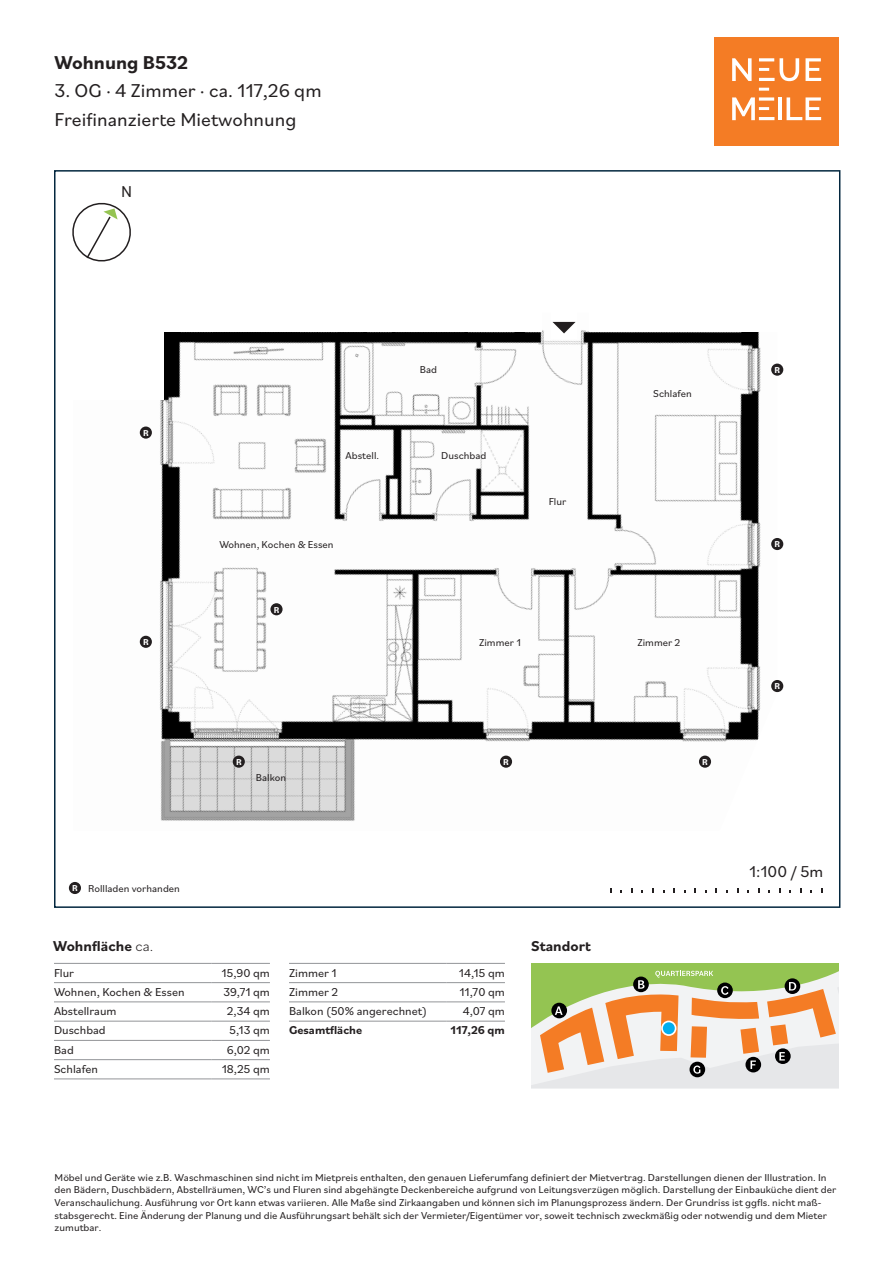
<style>
.page{position:relative;width:893px;height:1263px;background:#fff}
.page>*{position:absolute;margin:0;border:0;box-sizing:border-box;transform-origin:0 0}
.t1{font:19.5px/28.5px "Bilo";color:#231f20}
.t2{font:700 19.5px "Bilo";color:#231f20}
.t3{font:16.5px "Bilo";color:#231f20}
.t4{font:700 15px "Bilo";color:#231f20}
.t5{font:300 14.7px "Bilo";color:#231f20}
.t6{font:12px "Bilo";color:#231f20}
.t7{font:700 12px "Bilo";color:#231f20}
.t8{font:10.5px/12.6px "Bilo";color:#231f20}
.t9{font:700 9px "Bilo";color:#fff}
.s1{font-weight:700;font-size:9px;color:#fff}
.s2{font-weight:300}
</style>
<div class="page">
<div style="left:715px;top:37px;width:124px;height:109px;background:#f47c25"></div>
<svg style="left:732px;top:58px;width:20px;height:23px"></svg>
<svg style="left:805px;top:58px;width:16px;height:23px"></svg>
<hr style="left:778px;top:97px;width:4px;height:23px;background:#fff">
<svg style="left:787px;top:97px;width:34px;height:23px"></svg>
<svg style="left:759px;top:58px;width:40px;height:23px"></svg>
<svg style="left:732px;top:97px;width:42px;height:23px"></svg>
<svg style="left:759px;top:88px;width:10px;height:3px"></svg>
<img style="left:139px;top:330px;width:638px;height:491px">
<div style="left:160px;top:253px;width:381px;height:79px;background:#fff"></div>
<div style="left:589px;top:253px;width:214px;height:79px;background:#fff"></div>
<div style="left:39px;top:298px;width:125px;height:102px;background:#fff"></div>
<div style="left:552px;top:298px;width:25px;height:40px;background:#fff"></div>
<svg style="left:531px;top:963px;width:308px;height:125px"></svg>
<hr style="left:54px;top:963px;width:158px;height:1px;background:#939598">
<hr style="left:212px;top:963px;width:58px;height:1px;background:#939598">
<hr style="left:54px;top:982px;width:158px;height:1px;background:#939598">
<hr style="left:212px;top:982px;width:58px;height:1px;background:#939598">
<hr style="left:54px;top:1001px;width:158px;height:1px;background:#939598">
<hr style="left:212px;top:1001px;width:58px;height:1px;background:#939598">
<hr style="left:54px;top:1021px;width:158px;height:1px;background:#939598">
<hr style="left:212px;top:1021px;width:58px;height:1px;background:#939598">
<hr style="left:54px;top:1040px;width:158px;height:1px;background:#939598">
<hr style="left:212px;top:1040px;width:58px;height:1px;background:#939598">
<hr style="left:54px;top:1059px;width:158px;height:1px;background:#939598">
<hr style="left:212px;top:1059px;width:58px;height:1px;background:#939598">
<hr style="left:54px;top:1078px;width:158px;height:1px;background:#939598">
<hr style="left:212px;top:1078px;width:58px;height:1px;background:#939598">
<hr style="left:289px;top:963px;width:158px;height:1px;background:#939598">
<hr style="left:447px;top:963px;width:58px;height:1px;background:#939598">
<hr style="left:289px;top:982px;width:158px;height:1px;background:#939598">
<hr style="left:447px;top:982px;width:58px;height:1px;background:#939598">
<hr style="left:289px;top:1001px;width:158px;height:1px;background:#939598">
<hr style="left:447px;top:1001px;width:58px;height:1px;background:#939598">
<hr style="left:289px;top:1021px;width:158px;height:1px;background:#939598">
<hr style="left:447px;top:1021px;width:58px;height:1px;background:#939598">
<svg style="left:552px;top:322px;width:24px;height:11px"></svg>
<div style="left:140px;top:426px;width:12px;height:13px;background:#231f20;border-radius:50%"></div>
<div style="left:140px;top:636px;width:12px;height:12px;background:#231f20;border-radius:50%"></div>
<div style="left:233px;top:755px;width:12px;height:13px;background:#231f20;border-radius:50%"></div>
<div style="left:500px;top:755px;width:12px;height:13px;background:#231f20;border-radius:50%"></div>
<div style="left:699px;top:755px;width:12px;height:13px;background:#231f20;border-radius:50%"></div>
<div style="left:771px;top:364px;width:12px;height:12px;background:#231f20;border-radius:50%"></div>
<div style="left:771px;top:538px;width:12px;height:12px;background:#231f20;border-radius:50%"></div>
<div style="left:771px;top:680px;width:12px;height:12px;background:#231f20;border-radius:50%"></div>
<div style="left:270px;top:603px;width:13px;height:12px;background:#231f20;border-radius:50%"></div>
<div style="left:662px;top:1021px;width:14px;height:14px;background:#00aeef;border-radius:50%"></div>
<div style="left:661px;top:1020px;width:15px;height:16px;border:2px solid #fff;border-radius:50%"></div>
<div style="left:69px;top:882px;width:12px;height:12px;background:#231f20;border-radius:50%"></div>
<svg style="left:72px;top:202px;width:59px;height:60px"></svg>
<h1 class="t2" style="left:55px;top:49px;width:135px">Wohnung B532</h1>
<h1 class="t1" style="left:55px;top:76px;width:268px">3. OG · 4 Zimmer · ca. 117,26 qm<br>Freifinanzierte Mietwohnung</h1>
<h2 class="t3" style="left:121px;top:180px;width:13px">N</h2>
<p class="t9" style="left:143px;top:427px;width:7px">R</p>
<p class="t9" style="left:143px;top:636px;width:7px">R</p>
<p class="t8" style="left:345px;top:448px;width:35px">Abstell.</p>
<p class="t8" style="left:219px;top:537px;width:116px">Wohnen, Kochen &amp; Essen</p>
<p class="t9" style="left:274px;top:603px;width:7px">R</p>
<p class="t8" style="left:420px;top:363px;width:19px">Bad</p>
<p class="t8" style="left:441px;top:448px;width:47px">Duschbad</p>
<p class="t8" style="left:549px;top:495px;width:19px">Flur</p>
<p class="t8" style="left:653px;top:386px;width:40px">Schlafen</p>
<p class="t8" style="left:479px;top:635px;width:43px">Zimmer 1</p>
<p class="t8" style="left:637px;top:635px;width:45px">Zimmer 2</p>
<p class="t8" style="left:72px;top:881px;width:109px"><span class="s1">R</span> Rollladen vorhanden</p>
<p class="t9" style="left:236px;top:756px;width:7px">R</p>
<p class="t9" style="left:503px;top:756px;width:7px">R</p>
<p class="t9" style="left:702px;top:756px;width:7px">R</p>
<p class="t8" style="left:256px;top:771px;width:32px">Balkon</p>
<h3 class="t4" style="left:53px;top:935px;width:101px">Wohnfläche <span class="s2">ca.</span></h3>
<h3 class="t4" style="left:531px;top:935px;width:61px">Standort</h3>
<p class="t6" style="left:54px;top:964px;width:22px">Flur</p>
<p class="t6" style="left:221px;top:964px;width:50px">15,90 qm</p>
<p class="t6" style="left:54px;top:983px;width:132px">Wohnen, Kochen &amp; Essen</p>
<p class="t6" style="left:224px;top:983px;width:48px">39,71 qm</p>
<p class="t6" style="left:54px;top:1003px;width:64px">Abstellraum</p>
<p class="t6" style="left:227px;top:1003px;width:45px">2,34 qm</p>
<p class="t6" style="left:54px;top:1022px;width:53px">Duschbad</p>
<p class="t6" style="left:229px;top:1022px;width:42px">5,13 qm</p>
<p class="t6" style="left:54px;top:1041px;width:21px">Bad</p>
<p class="t6" style="left:227px;top:1041px;width:45px">6,02 qm</p>
<p class="t6" style="left:54px;top:1060px;width:46px">Schlafen</p>
<p class="t6" style="left:222px;top:1060px;width:50px">18,25 qm</p>
<p class="t6" style="left:289px;top:964px;width:49px">Zimmer 1</p>
<p class="t6" style="left:459px;top:964px;width:48px">14,15 qm</p>
<p class="t6" style="left:289px;top:983px;width:51px">Zimmer 2</p>
<p class="t6" style="left:459px;top:983px;width:47px">11,70 qm</p>
<p class="t6" style="left:289px;top:1003px;width:139px">Balkon (50% angerechnet)</p>
<p class="t6" style="left:463px;top:1003px;width:44px">4,07 qm</p>
<p class="t7" style="left:289px;top:1022px;width:75px">Gesamtfläche</p>
<p class="t7" style="left:451px;top:1022px;width:56px">117,26 qm</p>
<p class="t9" style="left:774px;top:364px;width:7px">R</p>
<p class="t9" style="left:774px;top:538px;width:7px">R</p>
<p class="t9" style="left:774px;top:680px;width:7px">R</p>
<h2 class="t3" style="left:749px;top:860px;width:76px">1:100 / 5m</h2>
<p class="t8" style="left:55px;top:1170px;width:783px">Möbel und Geräte wie z.B. Waschmaschinen sind nicht im Mietpreis enthalten, den genauen Lieferumfang definiert der Mietvertrag. Darstellungen dienen der Illustration. In den Bädern, Duschbädern, Abstellräumen, WC’s und Fluren sind abgehängte Deckenbereiche aufgrund von Leitungsverzügen möglich. Darstellung der Einbauküche dient der Veranschaulichung. Ausführung vor Ort kann etwas variieren. Alle Maße sind Zirkaangaben und können sich im Planungsprozess ändern. Der Grundriss ist ggfls. nicht maß&shy;stabsgerecht. Eine Änderung der Planung und die Ausführungsart behält sich der Vermieter/Eigentümer vor, soweit technisch zweckmäßig oder notwendig und dem Mieter zumutbar.</p>
<h3 class="t5" style="left:98px;top:1169px;width:108px">Mieter zumutbar.</h3>
</div>
